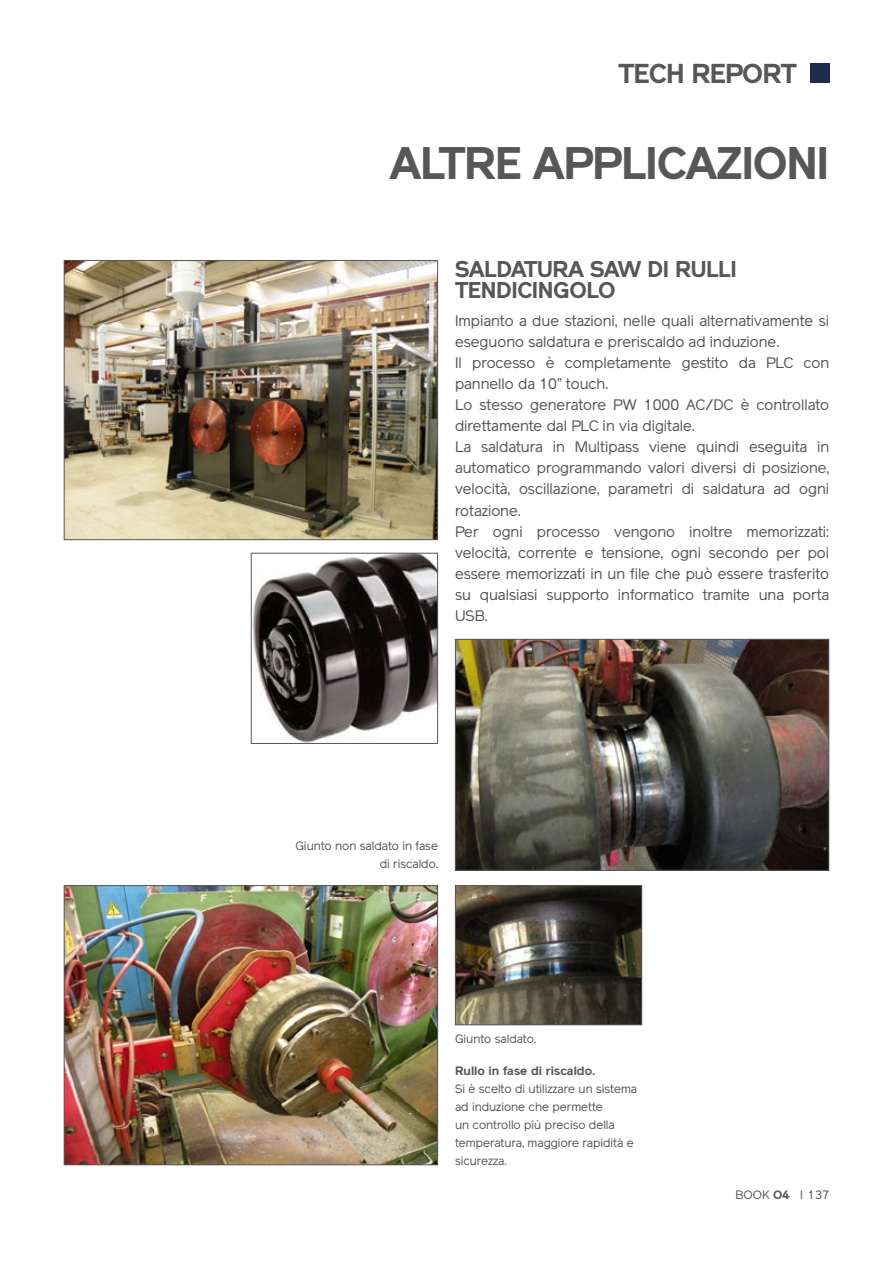
<style>
.page{position:relative;width:893px;height:1263px;background:#fff}
.page>*{position:absolute;margin:0;border:0;box-sizing:border-box;transform-origin:0 0}
.t1{font:700 45px "Reader";letter-spacing:-.03em;color:#575756}
.t2{font:700 27px "Reader";letter-spacing:-.03em;color:#575756}
.t3{font:700 22.5px/21px "Reader";letter-spacing:-.02em;color:#575756}
.t4{font:15px/21px "Reader";color:#575756}
.t5{font:12px/18px "Reader";color:#575756}
.t6{font:700 12px "Reader";color:#575756}
.s1{font-weight:700}
</style>
<div class="page">
<img style="left:66px;top:262px;width:370px;height:276px">
<div style="left:64px;top:260px;width:374px;height:280px;border:1px solid #575756"></div>
<img style="left:457px;top:641px;width:370px;height:228px">
<div style="left:455px;top:639px;width:374px;height:232px;border:1px solid #575756"></div>
<img style="left:66px;top:887px;width:370px;height:276px">
<div style="left:64px;top:885px;width:374px;height:280px;border:1px solid #575756"></div>
<img style="left:457px;top:887px;width:183px;height:136px">
<div style="left:455px;top:885px;width:187px;height:140px;border:1px solid #575756"></div>
<img style="left:253px;top:555px;width:183px;height:187px">
<div style="left:251px;top:553px;width:187px;height:191px;border:1px solid #575756"></div>
<div style="left:810px;top:64px;width:19px;height:19px;background:#1d2c4f"></div>
<h2 class="t2" style="left:618px;top:58px;width:180px">TECH REPORT</h2>
<h1 class="t1" style="left:389px;top:137px;width:441px">ALTRE APPLICAZIONI</h1>
<h3 class="t3" style="left:455px;top:259px;width:283px">SALDATURA SAW DI RULLI<br>TENDICINGOLO</h3>
<p class="t4" style="left:455px;top:311px;width:376px">Impianto a due stazioni, nelle quali alternativamente si eseguono saldatura e preriscaldo ad induzione.<br>Il processo è completamente gestito da PLC con pannello da 10” touch.<br>Lo stesso generatore PW 1000 AC/DC è controllato direttamente dal PLC in via digitale.<br>La saldatura in Multipass viene quindi eseguita in automatico programmando valori diversi di posizione, velocità, oscillazione, parametri di saldatura ad ogni rotazione.<br>Per ogni processo vengono inoltre memorizzati: velocità, corrente e tensione, ogni secondo per poi essere memorizzati in un file che può essere trasferito su qualsiasi supporto informatico tramite una porta USB.</p>
<p class="t5" style="left:295px;top:836px;width:144px;text-align:right">Giunto non saldato in fase di riscaldo.</p>
<p class="t5" style="left:455px;top:1030px;width:83px">Giunto saldato.</p>
<p class="t6" style="left:455px;top:1064px;width:142px">Rullo in fase di riscaldo.</p>
<p class="t5" style="left:455px;top:1080px;width:184px">Si è scelto di utilizzare un sistema ad induzione che permette<br>un controllo più preciso della temperatura, maggiore rapidità e sicurezza.</p>
<p class="t5" style="left:736px;top:1186px;width:95px">BOOK <span class="s1">O4</span> I 137</p>
</div>
